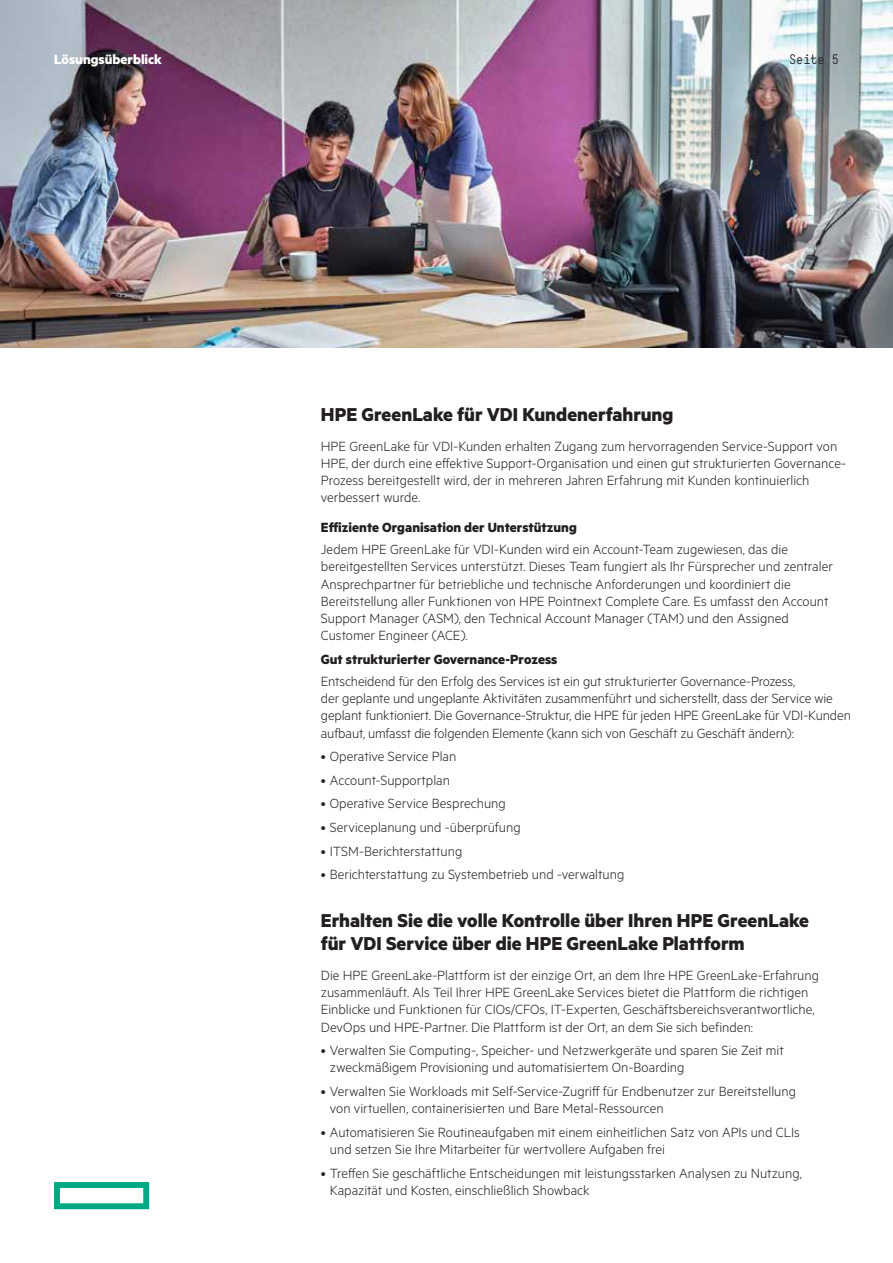
<style>
.page{position:relative;width:893px;height:1263px;background:#fff}
.page>*{position:absolute;margin:0;border:0;box-sizing:border-box;transform-origin:0 0}
.Body_subheadline_Met{font:700 21px/22.5px "Metric HPE";color:#231f20}
.Body_text_before_bul{font:300 15px/17.2px "Metric HPE";color:#231f20}
.Body_text_MetricHPE{font:300 15px/17.2px "Metric HPE";color:#231f20}
.Body_header_MetricHP{font:700 15px "Metric HPE";color:#231f20}
.t1{font:700 15px "Metric HPE";color:#fff}
.Page_number_HPE_Simp{font:13.5px "HPE Simple";color:#231f20}
</style>
<div class="page">
<img style="left:0;top:0;width:893px;height:347px">
<svg style="left:54px;top:1182px;width:95px;height:27px"></svg>
<p class="t1" style="left:54px;top:50px;width:109px">Lösungsüberblick</p>
<p class="Page_number_HPE_Simp" style="left:789px;top:52px;width:51px">Seite 5</p>
<p class="Body_subheadline_Met" style="left:321px;top:402px;width:354px">HPE GreenLake für VDI Kundenerfahrung</p>
<p class="Body_text_MetricHPE" style="left:321px;top:437px;width:527px">HPE GreenLake für VDI-Kunden erhalten Zugang zum hervorragenden Service-Support von HPE, der durch eine effektive Support-Organisation und einen gut strukturierten Governance-Prozess bereitgestellt wird, der in mehreren Jahren Erfahrung mit Kunden kontinuierlich verbessert wurde.</p>
<p class="Body_header_MetricHP" style="left:321px;top:518px;width:257px">Effiziente Organisation der Unterstützung</p>
<p class="Body_text_before_bul" style="left:321px;top:540px;width:514px">Jedem HPE GreenLake für VDI-Kunden wird ein Account-Team zugewiesen, das die bereitgestellten Services unterstützt. Dieses Team fungiert als Ihr Fürsprecher und zentraler Ansprechpartner für betriebliche und technische Anforderungen und koordiniert die Bereitstellung aller Funktionen von HPE Pointnext Complete Care. Es umfasst den Account Support Manager (ASM), den Technical Account Manager (TAM) und den Assigned Customer Engineer (ACE).</p>
<p class="Body_header_MetricHP" style="left:321px;top:650px;width:238px">Gut strukturierter Governance-Prozess</p>
<p class="Body_text_before_bul" style="left:321px;top:672px;width:532px">Entscheidend für den Erfolg des Services ist ein gut strukturierter Governance-Prozess,<br>der geplante und ungeplante Aktivitäten zusammenführt und sicherstellt, dass der Service wie geplant funktioniert. Die Governance-Struktur, die HPE für jeden HPE GreenLake für VDI‑Kunden aufbaut, umfasst die folgenden Elemente (kann sich von Geschäft zu Geschäft ändern):</p>
<p class="Body_text_before_bul" style="left:321px;top:747px;width:137px">• Operative Service Plan</p>
<p class="Body_text_before_bul" style="left:321px;top:771px;width:131px">• Account-Supportplan</p>
<p class="Body_text_before_bul" style="left:321px;top:794px;width:186px">• Operative Service Besprechung</p>
<p class="Body_text_before_bul" style="left:321px;top:818px;width:201px">• Serviceplanung und -überprüfung</p>
<p class="Body_text_before_bul" style="left:321px;top:842px;width:143px">• ITSM-Berichterstattung</p>
<p class="Body_text_before_bul" style="left:321px;top:865px;width:305px">• Berichterstattung zu Systembetrieb und -verwaltung</p>
<p class="Body_subheadline_Met" style="left:321px;top:909px;width:490px">Erhalten Sie die volle Kontrolle über Ihren HPE GreenLake für VDI Service über die HPE GreenLake Plattform</p>
<p class="Body_text_before_bul" style="left:321px;top:966px;width:500px">Die HPE GreenLake-Plattform ist der einzige Ort, an dem Ihre HPE GreenLake-Erfahrung zusammenläuft. Als Teil Ihrer HPE GreenLake Services bietet die Plattform die richtigen Einblicke und Funktionen für CIOs/CFOs, IT-Experten, Geschäftsbereichsverantwortliche, DevOps und HPE-Partner. Die Plattform ist der Ort, an dem Sie sich befinden:</p>
<p class="Body_text_before_bul" style="left:330px;top:1041px;width:455px;text-indent:-9px">• Verwalten Sie Computing-, Speicher- und Netzwerkgeräte und sparen Sie Zeit mit zweckmäßigem Provisioning und automatisiertem On-Boarding</p>
<p class="Body_text_before_bul" style="left:330px;top:1082px;width:468px;text-indent:-9px">• Verwalten Sie Workloads mit Self-Service-Zugriff für Endbenutzer zur Bereitstellung von virtuellen, containerisierten und Bare Metal-Ressourcen</p>
<p class="Body_text_before_bul" style="left:330px;top:1123px;width:471px;text-indent:-9px">• Automatisieren Sie Routineaufgaben mit einem einheitlichen Satz von APIs und CLIs und setzen Sie Ihre Mitarbeiter für wertvollere Aufgaben frei</p>
<p class="Body_text_before_bul" style="left:330px;top:1164px;width:474px;text-indent:-9px">• Treffen Sie geschäftliche Entscheidungen mit leistungsstarken Analysen zu Nutzung,<br>Kapazität und Kosten, einschließlich Showback</p>
</div>
